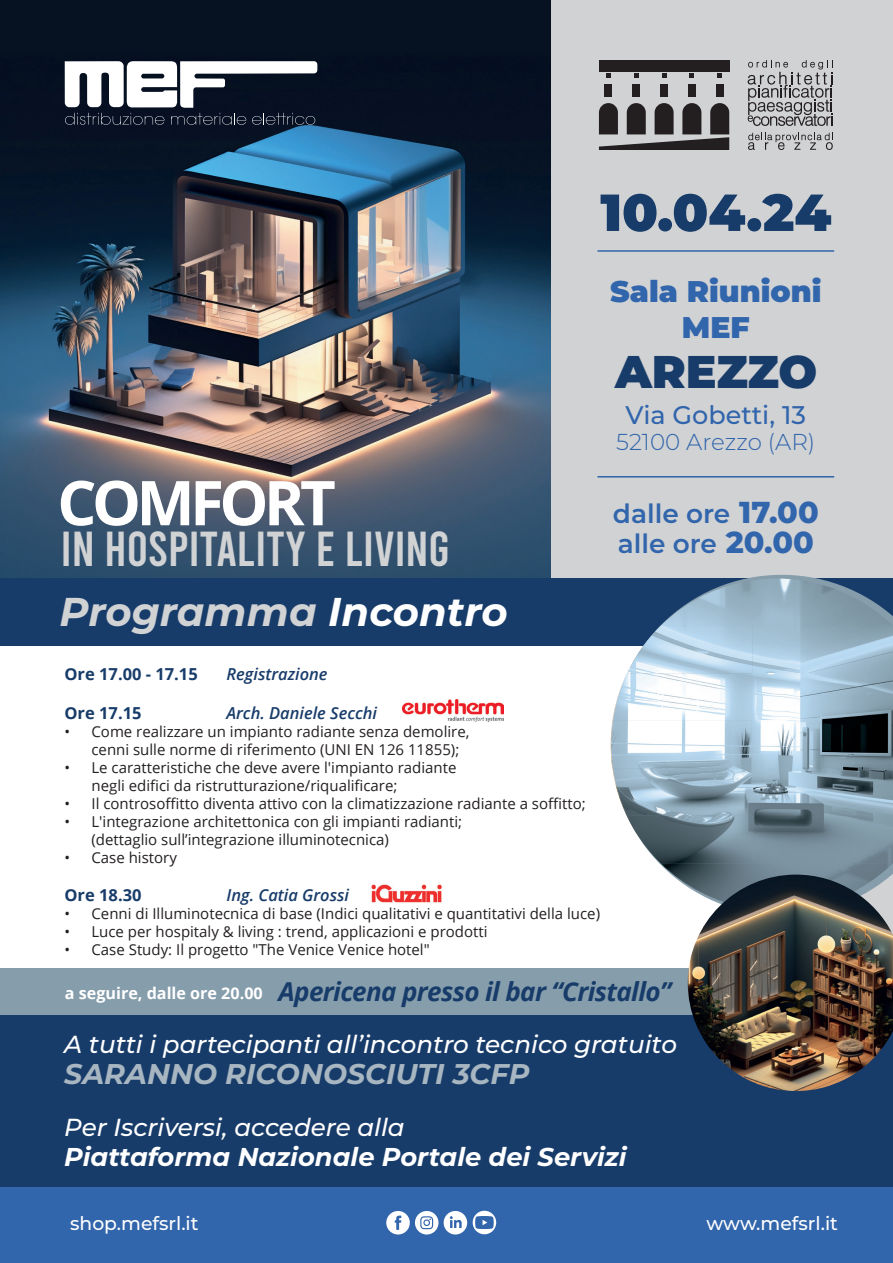
<style>
.page{position:relative;width:893px;height:1263px;background:#fff}
.page>*{position:absolute;margin:0;border:0;box-sizing:border-box;transform-origin:0 0}
.t1{font:700 61.8px "Open Sans";letter-spacing:-.075em;color:#fff}
.t2{font:900 52.05px "Montserrat";color:#183c6a}
.t3{font:48.9px "Bebas";color:#d1d2d4}
.t4{font:900 45.75px "Montserrat";letter-spacing:-.005em;color:#183c6a}
.t5{font:italic 700 40.2px "Montserrat";color:#d1d2d4}
.t6{font:900 29.85px/35.8px "Montserrat";color:#3165ac;text-align:center}
.t7{font:italic 700 28.5px "Montserrat";color:#a7b6c0}
.t8{font:600 26.4px/30.3px "Montserrat";color:#3165ac}
.t9{font:italic 700 26.1px "Open Sans";letter-spacing:-.025em;color:#183c6a}
.t10{font:italic 700 25.8px "Montserrat";color:#fff}
.t11{font:500 25.5px "Montserrat";color:#3165ac}
.t12{font:italic 500 24.6px "Montserrat";color:#fff}
.t13{font:300 22.95px "Montserrat";color:#3165ac}
.t14{font:500 18.75px "Montserrat";color:#fff}
.t15{font:italic 600 16.5px "Open Sans";color:#183c6a}
.t16{font:700 16.5px "Open Sans";color:#183c6a}
.t17{font:15px/18px "Open Sans";color:#231f20}
.s1{color:#fff}
.s2{font-weight:800;font-size:30.3px}
.s3{font-style:normal;font-size:16.2px;color:#fff}
</style>
<div class="page">
<img style="left:0;top:52px;width:551px;height:526px">
<div style="left:0;top:0;width:578px;height:52px;background:#061122"></div>
<div style="left:0;top:1187px;width:893px;height:76px;background:#3165ac"></div>
<svg style="left:444px;top:1211px;width:23px;height:23px"></svg>
<svg style="left:386px;top:1211px;width:52px;height:23px"></svg>
<svg style="left:473px;top:1211px;width:23px;height:23px"></svg>
<svg style="left:65px;top:61px;width:252px;height:64px"></svg>
<div style="left:0;top:968px;width:792px;height:190px;background:#869eac"></div>
<div style="left:551px;top:0;width:342px;height:578px;background:#d1d2d4"></div>
<hr style="left:597px;top:250px;width:237px;height:2px;background:#3165ac">
<hr style="left:597px;top:476px;width:237px;height:1px;background:#3165ac">
<div style="left:0;top:1016px;width:893px;height:171px;background:#183c6a"></div>
<div style="left:0;top:578px;width:893px;height:68px;background:#183c6a"></div>
<img style="left:371px;top:884px;width:71px;height:19px">
<img style="left:402px;top:699px;width:101px;height:23px">
<svg style="left:748px;top:60px;width:85px;height:66px"></svg>
<svg style="left:748px;top:133px;width:85px;height:17px"></svg>
<svg style="left:599px;top:103px;width:130px;height:47px"></svg>
<div style="left:599px;top:60px;width:130px;height:12px;background:#231f20"></div>
<div style="left:604px;top:84px;width:8px;height:13px;background:#231f20"></div>
<div style="left:632px;top:84px;width:8px;height:13px;background:#231f20"></div>
<div style="left:716px;top:84px;width:8px;height:13px;background:#231f20"></div>
<div style="left:688px;top:84px;width:8px;height:13px;background:#231f20"></div>
<div style="left:660px;top:84px;width:8px;height:13px;background:#231f20"></div>
<svg style="left:606px;top:74px;width:5px;height:4px"></svg>
<svg style="left:717px;top:74px;width:5px;height:4px"></svg>
<svg style="left:690px;top:74px;width:4px;height:4px"></svg>
<svg style="left:662px;top:74px;width:4px;height:4px"></svg>
<svg style="left:634px;top:74px;width:5px;height:4px"></svg>
<svg style="left:612px;top:575px;width:211px;height:299px"></svg>
<img style="left:612px;top:646px;width:15px;height:75px">
<img style="left:661px;top:578px;width:138px;height:48px">
<img style="left:799px;top:580px;width:94px;height:46px">
<img style="left:627px;top:626px;width:266px;height:47px">
<img style="left:613px;top:673px;width:280px;height:48px">
<img style="left:611px;top:721px;width:282px;height:47px">
<img style="left:613px;top:768px;width:280px;height:48px">
<img style="left:627px;top:816px;width:266px;height:47px">
<img style="left:660px;top:863px;width:108px;height:24px">
<img style="left:799px;top:863px;width:94px;height:11px">
<img style="left:688px;top:874px;width:205px;height:217px">
<h2 class="t2" style="left:600px;top:173px;width:233px">10.04.24</h2>
<h3 class="t6" style="left:610px;top:271px;width:213px">Sala Riunioni<br>MEF</h3>
<h3 class="t4" style="left:615px;top:338px;width:204px">AREZZO</h3>
<h1 class="t1" style="left:57px;top:459px;width:280px">COMFORT</h1>
<h3 class="t3" style="left:61px;top:525px;width:390px">IN HOSPITALITY E LIVING</h3>
<h3 class="t5" style="left:60px;top:583px;width:450px">Programma <span class="s1">Incontro</span></h3>
<p class="t16" style="left:64px;top:662px;width:135px">Ore 17.00 - 17.15</p>
<p class="t15" style="left:226px;top:662px;width:103px">Registrazione</p>
<p class="t16" style="left:64px;top:701px;width:79px">Ore 17.15</p>
<p class="t15" style="left:226px;top:702px;width:152px">Arch. Daniele Secchi</p>
<p class="t17" style="left:91px;top:722px;width:379px;text-indent:-27px">• Come realizzare un impianto radiante senza demolire, cenni sulle norme di riferimento (UNI EN 126 11855);</p>
<p class="t17" style="left:91px;top:758px;width:367px;text-indent:-27px">• Le caratteristiche che deve avere l'impianto radiante negli edifici da ristrutturazione/riqualificare;</p>
<p class="t17" style="left:64px;top:794px;width:523px">• Il controsoffitto diventa attivo con la climatizzazione radiante a soffitto;</p>
<p class="t17" style="left:91px;top:812px;width:372px;text-indent:-27px">• L'integrazione architettonica con gli impianti radianti; (dettaglio sull’integrazione illuminotecnica)</p>
<p class="t17" style="left:64px;top:848px;width:114px">• Case history</p>
<p class="t16" style="left:64px;top:883px;width:79px">Ore 18.30</p>
<p class="t15" style="left:226px;top:884px;width:124px">Ing. Catia Grossi</p>
<p class="t17" style="left:64px;top:904px;width:537px">• Cenni di Illuminotecnica di base (Indici qualitativi e quantitativi della luce)</p>
<p class="t17" style="left:64px;top:922px;width:425px">• Luce per hospitaly &amp; living : trend, applicazioni e prodotti</p>
<p class="t17" style="left:64px;top:940px;width:367px">• Case Study: Il progetto "The Venice Venice hotel"</p>
<h3 class="t11" style="left:626px;top:397px;width:182px">Via Gobetti, 13</h3>
<h3 class="t13" style="left:616px;top:426px;width:201px">52100 Arezzo (AR)</h3>
<h3 class="t8" style="left:613px;top:497px;width:207px">dalle ore <span class="s2">17.00 </span>alle ore <span class="s2">20.00</span></h3>
<h3 class="t9" style="left:65px;top:973px;width:608px"><span class="s3">a seguire, dalle ore 20.00</span> Apericena presso il bar “Cristallo”</h3>
<h3 class="t12" style="left:64px;top:1027px;width:614px">A tutti i partecipanti all’incontro tecnico gratuito</h3>
<h3 class="t7" style="left:64px;top:1053px;width:467px">SARANNO RICONOSCIUTI 3CFP</h3>
<h3 class="t12" style="left:64px;top:1110px;width:342px">Per Iscriversi, accedere alla</h3>
<h3 class="t10" style="left:64px;top:1139px;width:564px">Piattaforma Nazionale Portale dei Servizi</h3>
<p class="t14" style="left:70px;top:1210px;width:130px">shop.mefsrl.it</p>
<p class="t14" style="left:707px;top:1210px;width:133px">www.mefsrl.it</p>
</div>
